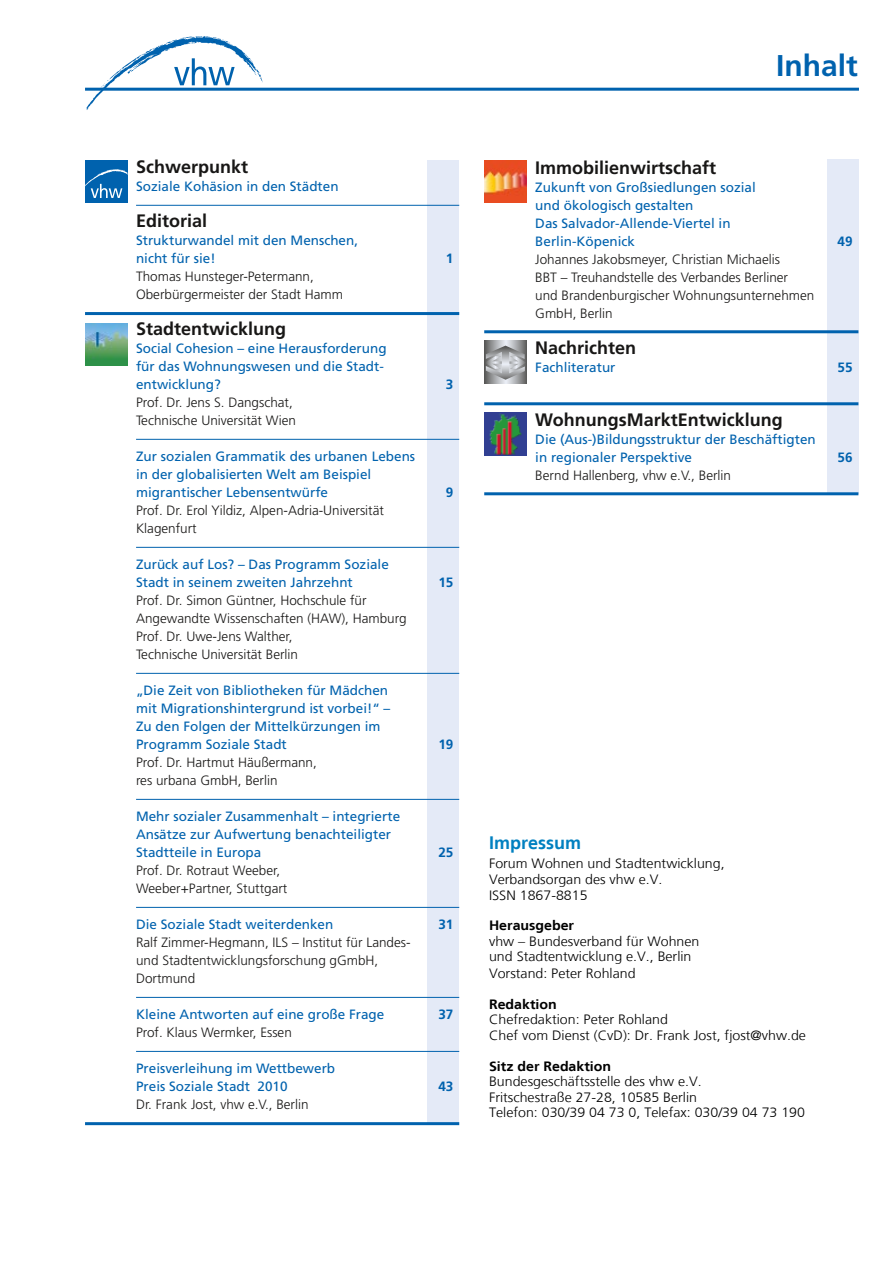
<style>
.page{position:relative;width:893px;height:1263px;background:#fff}
.page>*{position:absolute;margin:0;border:0;box-sizing:border-box;transform-origin:0 0}
.t1{font:700 30px "Frutiger LT";color:#0062ae}
.Inhalt_Rubrik{font:700 18px "Frutiger LT";color:#181716}
.t2{font:700 18px "Frutiger LT";color:#0080c0}
.Inhalt_Head{font:13.5px/18px "Frutiger LT";color:#0062ae}
.Inhalt_Autor{font:300 13.5px/18px "Frutiger LT";color:#181716}
.t3{font:300 13.5px/15.9px "Frutiger LT";color:#000;scale:1.05 1}
.t4{font:700 13.5px "Frutiger LT";color:#000;scale:1.05 1}
.Inhalt_Head-2{font:700 13.5px "Frutiger LT";color:#0062ae}
</style>
<div class="page">
<svg style="left:86px;top:36px;width:177px;height:74px"></svg>
<hr style="left:85px;top:88px;width:774px;height:3px;background:#0062ae">
<div style="left:826px;top:160px;width:32px;height:334px;background:#e4eaf7"></div>
<div style="left:427px;top:160px;width:32px;height:964px;background:#e4eaf7"></div>
<hr style="left:484px;top:330px;width:374px;height:3px;background:#0062ae">
<hr style="left:484px;top:402px;width:374px;height:3px;background:#0062ae">
<hr style="left:484px;top:492px;width:374px;height:3px;background:#0062ae">
<hr style="left:136px;top:205px;width:323px;height:1px;background:#0062ae">
<hr style="left:85px;top:312px;width:374px;height:3px;background:#0062ae">
<hr style="left:136px;top:439px;width:323px;height:1px;background:#0062ae">
<hr style="left:136px;top:547px;width:323px;height:1px;background:#0062ae">
<hr style="left:136px;top:673px;width:323px;height:1px;background:#0062ae">
<hr style="left:136px;top:799px;width:323px;height:1px;background:#0062ae">
<hr style="left:136px;top:907px;width:323px;height:1px;background:#0062ae">
<hr style="left:136px;top:997px;width:323px;height:1px;background:#0062ae">
<hr style="left:136px;top:1051px;width:323px;height:1px;background:#0062ae">
<hr style="left:85px;top:1122px;width:374px;height:3px;background:#0062ae">
<img style="left:484px;top:412px;width:43px;height:43px">
<img style="left:85px;top:323px;width:42px;height:42px">
<div style="left:85px;top:160px;width:42px;height:42px;background:#0062ae"></div>
<svg style="left:85px;top:169px;width:42px;height:29px"></svg>
<svg style="left:484px;top:341px;width:43px;height:42px"></svg>
<svg style="left:484px;top:346px;width:42px;height:34px"></svg>
<img style="left:484px;top:160px;width:42px;height:42px">
<p class="Inhalt_Rubrik" style="left:136px;top:157px;width:114px">Schwerpunkt</p>
<p class="Inhalt_Head" style="left:136px;top:178px;width:204px">Soziale Kohäsion in den Städten</p>
<p class="Inhalt_Rubrik" style="left:136px;top:211px;width:73px">Editorial</p>
<p class="Inhalt_Head" style="left:136px;top:232px;width:224px">Strukturwandel mit den Menschen, nicht für sie!</p>
<p class="Inhalt_Autor" style="left:136px;top:268px;width:208px">Thomas Hunsteger-Petermann,<br>Oberbürgermeister der Stadt Hamm</p>
<p class="Inhalt_Rubrik" style="left:136px;top:319px;width:152px">Stadtentwicklung</p>
<p class="Inhalt_Head" style="left:136px;top:340px;width:252px">Social Cohesion – eine Herausforderung für das Wohnungswesen und die Stadt&shy;entwicklung?</p>
<p class="Inhalt_Autor" style="left:136px;top:394px;width:162px">Prof. Dr. Jens S. Dangschat,<br>Technische Universität Wien</p>
<p class="Inhalt_Head" style="left:136px;top:448px;width:281px">Zur sozialen Grammatik des urbanen Lebens in der globalisierten Welt am Beispiel migrantischer Lebensentwürfe</p>
<p class="Inhalt_Autor" style="left:136px;top:502px;width:249px">Prof. Dr. Erol Yildiz, Alpen-Adria-Universität<br>Klagenfurt</p>
<p class="Inhalt_Head" style="left:136px;top:556px;width:254px">Zurück auf Los? – Das Programm Soziale<br>Stadt in seinem zweiten Jahrzehnt</p>
<p class="Inhalt_Autor" style="left:136px;top:592px;width:272px">Prof. Dr. Simon Güntner, Hochschule für<br>Angewandte Wissenschaften (HAW), Hamburg</p>
<p class="Inhalt_Autor" style="left:136px;top:628px;width:163px">Prof. Dr. Uwe-Jens Walther,<br>Technische Universität Berlin</p>
<p class="Inhalt_Head" style="left:136px;top:682px;width:256px">„Die Zeit von Bibliotheken für Mädchen mit Migrationshintergrund ist vorbei!“ – Zu den Folgen der Mittelkürzungen im Programm Soziale Stadt</p>
<p class="Inhalt_Autor" style="left:136px;top:754px;width:182px">Prof. Dr. Hartmut Häußermann, res urbana GmbH, Berlin</p>
<p class="Inhalt_Head" style="left:136px;top:808px;width:266px">Mehr sozialer Zusammenhalt – integrierte<br>Ansätze zur Aufwertung benachteiligter<br>Stadtteile in Europa</p>
<p class="Inhalt_Head-2" style="left:446px;top:251px;width:9px">1</p>
<p class="Inhalt_Head-2" style="left:446px;top:377px;width:9px">3</p>
<p class="Inhalt_Head-2" style="left:446px;top:485px;width:9px">9</p>
<p class="Inhalt_Head-2" style="left:438px;top:575px;width:17px">15</p>
<p class="Inhalt_Head-2" style="left:438px;top:737px;width:17px">19</p>
<p class="Inhalt_Head-2" style="left:438px;top:845px;width:17px">25</p>
<p class="Inhalt_Autor" style="left:136px;top:862px;width:153px">Prof. Dr. Rotraut Weeber,<br>Weeber+Partner, Stuttgart</p>
<p class="Inhalt_Head" style="left:136px;top:916px;width:199px">Die Soziale Stadt weiterdenken</p>
<p class="Inhalt_Head-2" style="left:438px;top:917px;width:17px">31</p>
<p class="Inhalt_Autor" style="left:136px;top:934px;width:276px">Ralf Zimmer-Hegmann, ILS – Institut für Landes&shy;und Stadtentwicklungsforschung gGmbH,<br>Dortmund</p>
<p class="Inhalt_Head" style="left:136px;top:1006px;width:250px">Kleine Antworten auf eine große Frage</p>
<p class="Inhalt_Head-2" style="left:438px;top:1007px;width:17px">37</p>
<p class="Inhalt_Autor" style="left:136px;top:1024px;width:157px">Prof. Klaus Wermker, Essen</p>
<p class="Inhalt_Head" style="left:136px;top:1060px;width:201px">Preisverleihung im Wettbewerb<br>Preis Soziale Stadt 2010</p>
<p class="Inhalt_Head-2" style="left:438px;top:1079px;width:17px">43</p>
<p class="Inhalt_Autor" style="left:136px;top:1096px;width:174px">Dr. Frank Jost, vhw e.V., Berlin</p>
<p class="t1" style="left:776px;top:48px;width:83px">Inhalt</p>
<p class="Inhalt_Rubrik" style="left:535px;top:157px;width:183px">Immobilienwirtschaft</p>
<p class="Inhalt_Head" style="left:535px;top:178px;width:222px">Zukunft von Großsiedlungen sozial und ökologisch gestalten</p>
<p class="Inhalt_Head" style="left:535px;top:214px;width:197px">Das Salvador-Allende-Viertel in<br>Berlin-Köpenick</p>
<p class="Inhalt_Head-2" style="left:837px;top:233px;width:17px">49</p>
<p class="Inhalt_Autor" style="left:535px;top:250px;width:246px">Johannes Jakobsmeyer, Christian Michaelis</p>
<p class="Inhalt_Autor" style="left:535px;top:268px;width:281px">BBT – Treuhandstelle des Verbandes Berliner<br>und Brandenburgischer Wohnungsunternehmen<br>GmbH, Berlin</p>
<p class="Inhalt_Rubrik" style="left:535px;top:337px;width:102px">Nachrichten</p>
<p class="Inhalt_Head" style="left:535px;top:358px;width:82px">Fachliteratur</p>
<p class="Inhalt_Head-2" style="left:837px;top:359px;width:17px">55</p>
<p class="Inhalt_Rubrik" style="left:535px;top:409px;width:249px">WohnungsMarktEntwicklung</p>
<p class="Inhalt_Head" style="left:535px;top:430px;width:282px">Die (Aus-)Bildungsstruktur der Beschäftigten in regionaler Perspektive</p>
<p class="Inhalt_Autor" style="left:535px;top:466px;width:197px">Bernd Hallenberg, vhw e.V., Berlin</p>
<p class="Inhalt_Head-2" style="left:837px;top:449px;width:17px">56</p>
<h2 class="t2" style="left:489px;top:832px;width:93px">Impressum</h2>
<p class="t3" style="left:489px;top:855px;width:226px">Forum Wohnen und Stadtentwicklung,<br>Verbandsorgan des vhw e.V.<br>ISSN 1867-8815</p>
<p class="t4" style="left:489px;top:917px;width:83px">Herausgeber</p>
<p class="t3" style="left:489px;top:933px;width:202px">vhw – Bundesverband für Wohnen und Stadtentwicklung e.V., Berlin<br>Vorstand: Peter Rohland</p>
<p class="t4" style="left:489px;top:996px;width:66px">Redaktion</p>
<p class="t3" style="left:489px;top:1012px;width:303px">Chefredaktion: Peter Rohland<br>Chef vom Dienst (CvD): Dr. Frank Jost, fjost@vhw.de</p>
<p class="t4" style="left:489px;top:1058px;width:118px">Sitz der Redaktion</p>
<p class="t3" style="left:489px;top:1074px;width:302px">Bundesgeschäftsstelle des vhw e.V.<br>Fritschestraße 27-28, 10585 Berlin<br>Telefon: 030/39 04 73 0, Telefax: 030/39 04 73 190</p>
</div>
